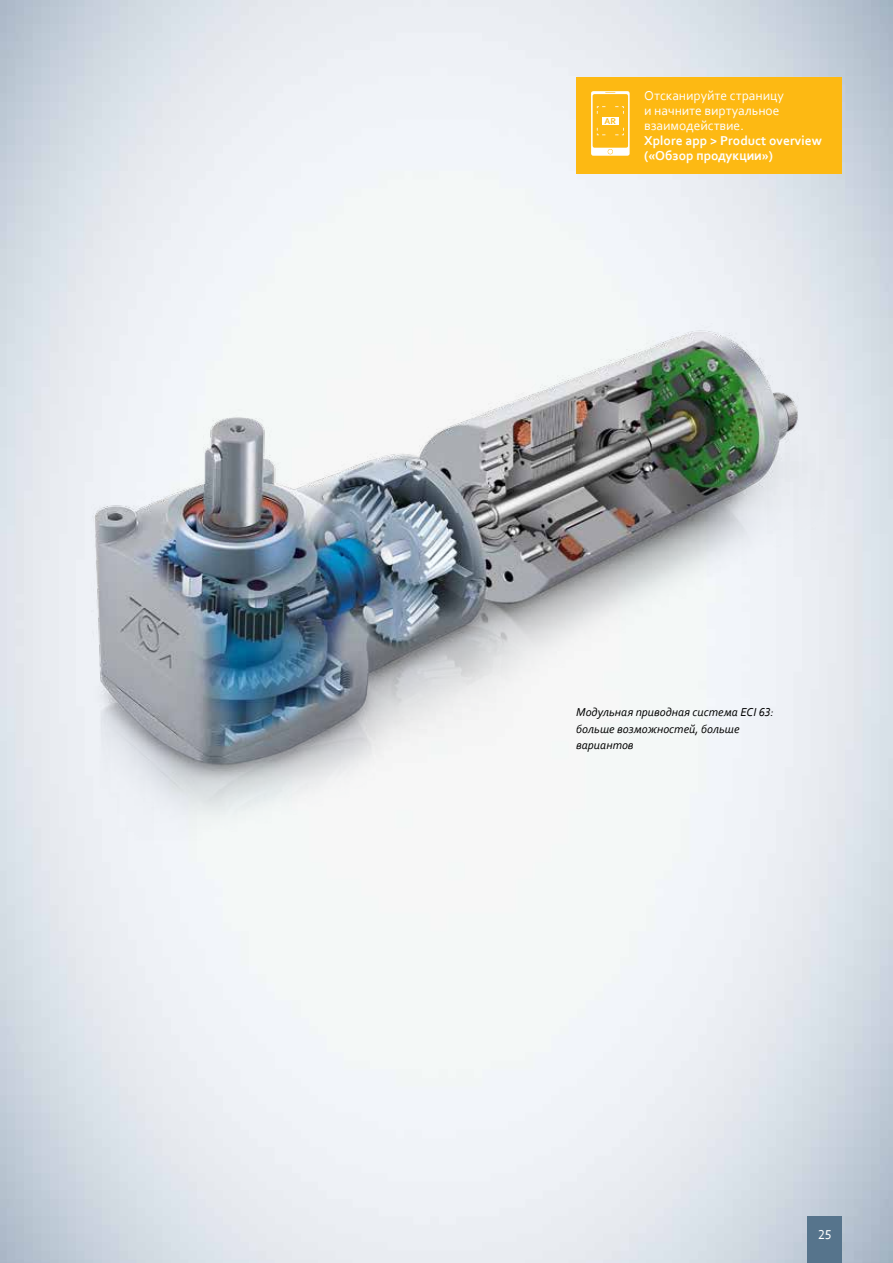
<style>
.page{position:relative;width:893px;height:1263px;background:#fff}
.page>*{position:absolute;margin:0;border:0;box-sizing:border-box;transform-origin:0 0}
.t1{font:13.5px/15px "Corbel";color:#fff}
.t2{font:700 13.5px/15px "Corbel";color:#fff}
.t3{font:italic 12px/16.5px "Corbel";color:#000}
.t4{font:700 9px "Corbel";color:#fdb913}
</style>
<div class="page">
<img style="left:0;top:0;width:893px;height:1263px">
<img style="left:15px;top:282px;width:878px;height:627px">
<div style="left:576px;top:77px;width:266px;height:97px;background:#fdb913"></div>
<svg style="left:591px;top:91px;width:39px;height:65px"></svg>
<div style="left:808px;top:1216px;width:34px;height:47px;background:#56748c"></div>
<p class="t4" style="left:605px;top:115px;width:13px">AR</p>
<p class="t1" style="left:644px;top:88px;width:141px">Отсканируйте страницу и начните виртуальное взаимодействие.</p>
<p class="t2" style="left:644px;top:133px;width:179px">Xplore app &gt; Product overview («Обзор продукции»)</p>
<p class="t3" style="left:576px;top:704px;width:199px">Модульная приводная система ECI 63: больше возможностей, больше вариантов</p>
<p class="t1" style="left:818px;top:1227px;width:15px">25</p>
</div>
